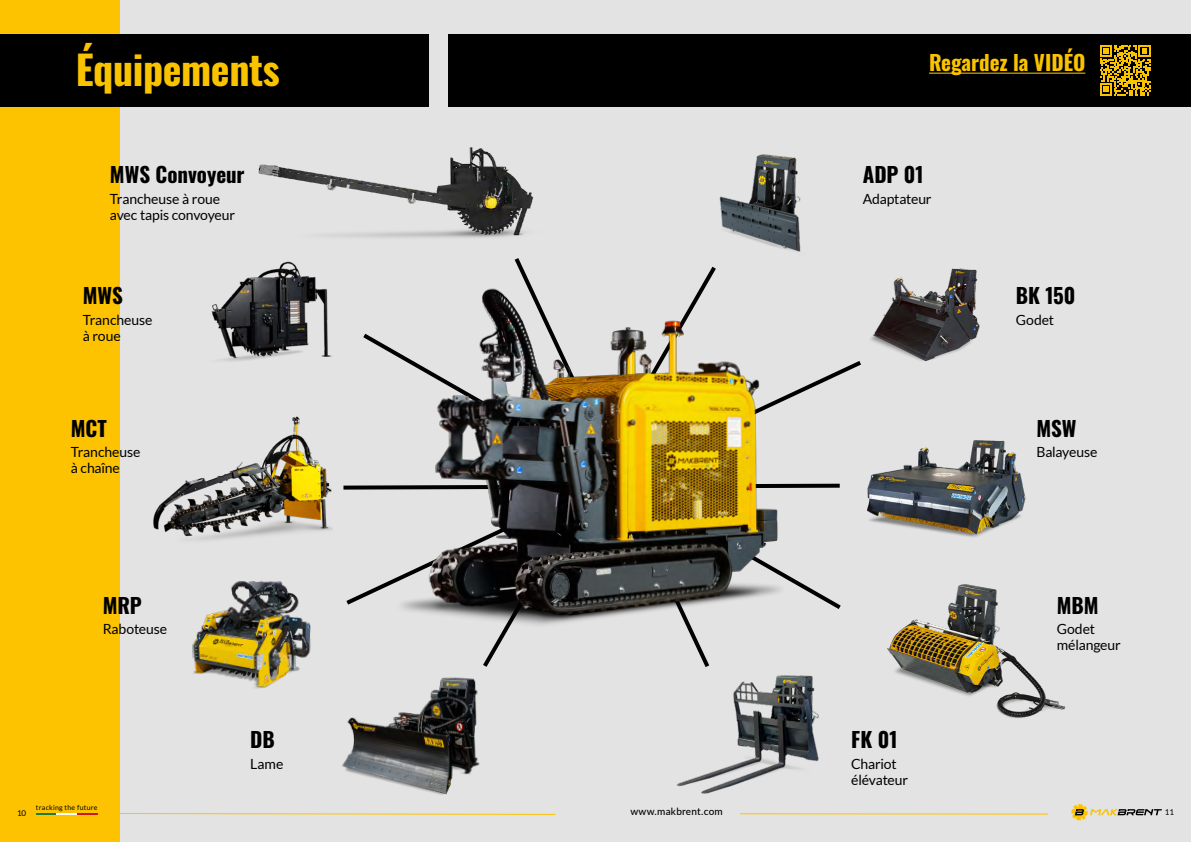
<style>
.page{position:relative;width:1191px;height:842px;background:#e3e3e3}
.page>*{position:absolute;margin:0;border:0;box-sizing:border-box;transform-origin:0 0}
.t1{font:700 40px "Oswald";letter-spacing:-.01em;color:#fac300}
.t2{font:700 21px "Oswald";color:#000}
.t3{font:700 21px "Oswald";color:#fac300}
.t4{font:14px/16px "Lato";letter-spacing:-.01em;color:#000}
.t5{font:500 10px "Lato";letter-spacing:.025em;color:#000}
.t6{font:8px "Lato";color:#000}
.t7{font:7px "Lato";letter-spacing:.035em;color:#000}
</style>
<div class="page">
<div style="left:0;top:0;width:120px;height:842px;background:#fdc300"></div>
<svg style="left:740px;top:813px;width:308px;height:2px"></svg>
<hr style="left:36px;top:813px;width:20px;height:2px;background:#1d7d35">
<hr style="left:56px;top:813px;width:21px;height:2px;background:#fff">
<hr style="left:77px;top:813px;width:20px;height:2px;background:#cd1719">
<svg style="left:120px;top:813px;width:436px;height:2px"></svg>
<svg style="left:1071px;top:804px;width:90px;height:16px"></svg>
<img style="left:211px;top:261px;width:121px;height:100px">
<img style="left:258px;top:147px;width:276px;height:91px">
<img style="left:153px;top:416px;width:179px;height:124px">
<img style="left:192px;top:581px;width:119px;height:108px">
<img style="left:342px;top:677px;width:138px;height:118px">
<img style="left:676px;top:675px;width:143px;height:119px">
<img style="left:887px;top:584px;width:179px;height:134px">
<img style="left:867px;top:440px;width:159px;height:97px">
<img style="left:871px;top:268px;width:109px;height:94px">
<img style="left:719px;top:154px;width:82px;height:98px">
<div style="left:0;top:34px;width:428px;height:73px;background:#000"></div>
<div style="left:448px;top:34px;width:743px;height:73px;background:#000"></div>
<hr style="left:929px;top:73px;width:156px;height:1px;background:#fac300">
<svg style="left:1100px;top:45px;width:50px;height:50px"></svg>
<svg style="left:343px;top:361px;width:518px;height:247px"></svg>
<img style="left:375px;top:259px;width:414px;height:389px">
<h1 class="t1" style="left:76px;top:48px;width:205px">Équipements</h1>
<h2 class="t3" style="left:929px;top:52px;width:158px">Regardez la VIDÉO</h2>
<h2 class="t2" style="left:110px;top:164px;width:136px">MWS Convoyeur</h2>
<h2 class="t2" style="left:862px;top:164px;width:63px">ADP 01</h2>
<p class="t4" style="left:110px;top:191px;width:127px">Trancheuse à roue avec tapis convoyeur</p>
<p class="t4" style="left:862px;top:191px;width:70px">Adaptateur</p>
<h2 class="t2" style="left:83px;top:285px;width:42px">MWS</h2>
<h2 class="t2" style="left:1015px;top:285px;width:61px">BK 150</h2>
<p class="t4" style="left:83px;top:312px;width:71px">Trancheuse</p>
<p class="t4" style="left:1016px;top:312px;width:40px">Godet</p>
<p class="t4" style="left:83px;top:328px;width:39px">à roue</p>
<h2 class="t2" style="left:71px;top:417px;width:38px">MCT</h2>
<p class="t4" style="left:71px;top:444px;width:71px">Trancheuse à chaîne</p>
<h2 class="t2" style="left:1036px;top:417px;width:42px">MSW</h2>
<p class="t4" style="left:1036px;top:444px;width:62px">Balayeuse</p>
<h2 class="t2" style="left:103px;top:594px;width:41px">MRP</h2>
<h2 class="t2" style="left:1056px;top:594px;width:43px">MBM</h2>
<p class="t4" style="left:103px;top:621px;width:66px">Raboteuse</p>
<p class="t4" style="left:1056px;top:621px;width:65px">Godet mélangeur</p>
<h2 class="t2" style="left:250px;top:728px;width:26px">DB</h2>
<h2 class="t2" style="left:851px;top:728px;width:48px">FK 01</h2>
<p class="t4" style="left:250px;top:755px;width:35px">Lame</p>
<p class="t4" style="left:851px;top:755px;width:58px">Chariot élévateur</p>
<p class="t7" style="left:36px;top:803px;width:63px">tracking the future</p>
<p class="t6" style="left:17px;top:808px;width:11px">10</p>
<p class="t5" style="left:630px;top:804px;width:94px">www.makbrent.com</p>
<p class="t6" style="left:1165px;top:808px;width:11px">11</p>
</div>
